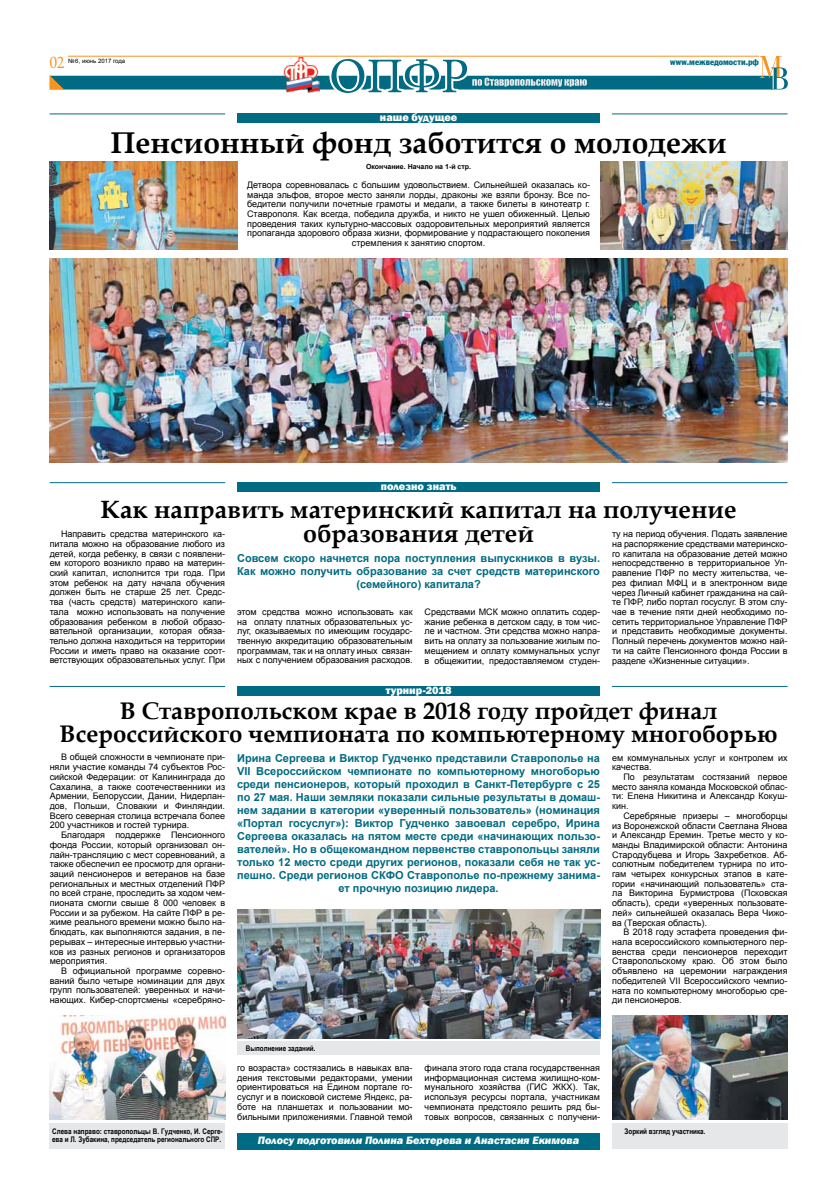
<style>
.page{position:relative;width:823px;height:1191px;background:#fff}
.page>*{position:absolute;margin:0;border:0;box-sizing:border-box;transform-origin:0 0}
.t1{font:700 30px "Book Antiqua";color:#000}
.t2{font:700 25px/24px "Book Antiqua";color:#000;text-align:center}
.t3{font:700 24px/23px "Book Antiqua";color:#000;text-align:center}
.t4{font:18px "Garamond Premr Pro";color:#f79421;scale:.9 1}
.t5{font:700 11px/13px "Arial";color:#006b82;text-align:center}
.t6{font:italic 800 11px "Franklin Gothic";color:#fff}
.t7{font:800 11px "Franklin Gothic";color:#fff}
.t8{font:9px/9.7px "Arial";color:#000;text-align:justify}
.t9{font:9px "Fagot Condensed";color:#006b82}
.t10{font:700 7.7px/8.5px "Arial Narrow";color:#000}
.t11{font:700 7px "Arial";color:#000}
.t12{font:6px "Arial";color:#000}
</style>
<div class="page">
<div style="left:50px;top:1122px;width:175px;height:26px;background:#e6e7e8"></div>
<div style="left:237px;top:1041px;width:362px;height:13px;background:#e6e7e8"></div>
<div style="left:611px;top:1122px;width:176px;height:26px;background:#e6e7e8"></div>
<hr style="left:611px;top:482px;width:176px;height:1px;background:#006b82">
<hr style="left:611px;top:686px;width:176px;height:1px;background:#006b82">
<hr style="left:50px;top:482px;width:175px;height:1px;background:#006b82">
<hr style="left:50px;top:686px;width:175px;height:1px;background:#006b82">
<div style="left:237px;top:482px;width:362px;height:10px;background:#006b82"></div>
<div style="left:237px;top:686px;width:362px;height:9px;background:#006b82"></div>
<svg style="left:49px;top:55px;width:738px;height:38px"></svg>
<img style="left:283px;top:58px;width:36px;height:35px">
<div style="left:237px;top:1133px;width:362px;height:16px;background:#006b82"></div>
<img style="left:50px;top:259px;width:737px;height:204px">
<hr style="left:50px;top:113px;width:175px;height:1px;background:#006b82">
<hr style="left:611px;top:113px;width:176px;height:1px;background:#006b82">
<div style="left:237px;top:113px;width:362px;height:10px;background:#006b82"></div>
<img style="left:50px;top:162px;width:187px;height:87px">
<img style="left:600px;top:162px;width:187px;height:87px">
<img style="left:50px;top:1015px;width:175px;height:104px">
<img style="left:237px;top:909px;width:362px;height:129px">
<img style="left:612px;top:1015px;width:175px;height:104px">
<h3 class="t4" style="left:50px;top:51px;width:18px">02</h3>
<p class="t12" style="left:68px;top:57px;width:59px">№6, июнь 2017 года</p>
<p class="t9" style="left:670px;top:57px;width:90px">www.межведомости.рф</p>
<p class="t7" style="left:379px;top:110px;width:79px">наше будущее</p>
<h1 class="t1" style="left:110px;top:122px;width:617px">Пенсионный фонд заботится о молодежи</h1>
<p class="t8" style="left:247px;top:180px;width:344px;text-align:center">Детвора соревновалась с большим удовольствием. Сильнейшей оказалась ко&shy;манда эльфов, второе место заняли лорды, драконы же взяли бронзу. Все по&shy;бедители получили почетные грамоты и медали, а также билеты в кинотеатр г.<br>Ставрополя. Как всегда, победила дружба, и никто не ушел обиженный. Целью проведения таких культурно-массовых оздоровительных мероприятий является пропаганда здорового образа жизни, формирование у подрастающего поколения стремления к занятию спортом.</p>
<p class="t11" style="left:366px;top:162px;width:107px">Окончание. Начало на 1-й стр.</p>
<p class="t7" style="left:380px;top:479px;width:77px">полезно знать</p>
<h2 class="t2" style="left:100px;top:497px;width:637px">Как направить материнский капитал на получение образования детей</h2>
<p class="t8" style="left:611px;top:529px;width:177px">ту на период обучения. Подать заявление на распоряжение средствами материнско&shy;го капитала на образование детей можно непосредственно в территориальное Уп&shy;равление ПФР по месту жительства, че&shy;рез филиал МФЦ и в электронном виде через Личный кабинет гражданина на сай&shy;те ПФР, либо портал госуслуг. В этом слу&shy;чае в течение пяти дней необходимо по&shy;сетить территориальное Управление ПФР и представить необходимые документы.<br>Полный перечень документов можно най&shy;ти на сайте Пенсионного фонда России в разделе «Жизненные ситуации».</p>
<p class="t8" style="left:50px;top:529px;width:177px;text-indent:11px">Направить средства материнского ка&shy;питала можно на образование любого из детей, когда ребенку, в связи с появлени&shy;ем которого возникло право на материн&shy;ский капитал, исполнится три года. При этом ребенок на дату начала обучения должен быть не старше 25 лет. Средс&shy;тва (часть средств) материнского капи&shy;тала можно использовать на получение образования ребенком в любой образо&shy;вательной организации, которая обяза&shy;тельно должна находиться на территории России и иметь право на оказание соот&shy;ветствующих образовательных услуг. При</p>
<p class="t5" style="left:237px;top:552px;width:364px">Совсем скоро начнется пора поступления выпускников в вузы.<br>Как можно получить образование за счет средств материнского (семейного) капитала?</p>
<p class="t8" style="left:424px;top:607px;width:177px">Средствами МСК можно оплатить содер&shy;жание ребенка в детском саду, в том чис&shy;ле и частном. Эти средства можно напра&shy;вить на оплату за пользование жилым по&shy;мещением и оплату коммунальных услуг в общежитии, предоставляемом студен-</p>
<p class="t8" style="left:237px;top:607px;width:177px">этом средства можно использовать как на оплату платных образовательных ус&shy;луг, оказываемых по имеющим государс&shy;твенную аккредитацию образовательным программам, так и на оплату иных связан&shy;ных с получением образования расходов.</p>
<p class="t7" style="left:385px;top:683px;width:67px">турнир-2018</p>
<h3 class="t3" style="left:60px;top:699px;width:719px">В Ставропольском крае в 2018 году пройдет финал<br>Всероссийского чемпионата по компьютерному многоборью</h3>
<p class="t8" style="left:50px;top:752px;width:177px;text-indent:11px">В общей сложности в чемпионате при&shy;няли участие команды 74 субъектов Рос&shy;сийской Федерации: от Калининграда до Сахалина, а также соотечественники из Армении, Белоруссии, Дании, Нидерлан&shy;дов, Польши, Словакии и Финляндии.<br>Всего северная столица встречала более 200 участников и гостей турнира.</p>
<p class="t8" style="left:50px;top:830px;width:177px;text-indent:11px">Благодаря поддержке Пенсионного фонда России, который организовал он&shy;лайн-трансляцию с мест соревнований, а также обеспечил ее просмотр для органи&shy;заций пенсионеров и ветеранов на базе региональных и местных отделений ПФР по всей стране, проследить за ходом чем&shy;пионата смогли свыше 8 000 человек в России и за рубежом. На сайте ПФР в ре&shy;жиме реального времени можно было на&shy;блюдать, как выполняются задания, в пе&shy;рерывах – интересные интервью участни&shy;ков из разных регионов и организаторов мероприятия.</p>
<p class="t8" style="left:50px;top:966px;width:177px;text-indent:11px">В официальной программе соревно&shy;ваний было четыре номинации для двух групп пользователей: уверенных и начи&shy;нающих. Кибер-спортсмены «серебряно-</p>
<p class="t5" style="left:237px;top:752px;width:364px">Ирина Сергеева и Виктор Гудченко представили Ставрополье на VII Всероссийском чемпионате по компьютерному многоборью среди пенсионеров, который проходил в Санкт-Петербурге с 25 по 27 мая. Наши земляки показали сильные результаты в домаш&shy;нем задании в категории «уверенный пользователь» (номинация «Портал госуслуг»): Виктор Гудченко завоевал серебро, Ирина Сергеева оказалась на пятом месте среди «начинающих пользо&shy;вателей». Но в общекомандном первенстве ставропольцы заняли только 12 место среди других регионов, показали себя не так ус&shy;пешно. Среди регионов СКФО Ставрополье по-прежнему занима&shy;ет прочную позицию лидера.</p>
<p class="t8" style="left:611px;top:752px;width:177px">ем коммунальных услуг и контролем их качества.</p>
<p class="t8" style="left:611px;top:772px;width:177px;text-indent:11px">По результатам состязаний первое место заняла команда Московской облас&shy;ти: Елена Никитина и Александр Кокуш&shy;кин.</p>
<p class="t8" style="left:611px;top:811px;width:177px;text-indent:11px">Серебряные призеры – многоборцы из Воронежской области Светлана Янова и Александр Еремин. Третье место у ко&shy;манды Владимирской области: Антонина Стародубцева и Игорь Захребетков. Аб&shy;солютным победителем турнира по ито&shy;гам четырех конкурсных этапов в кате&shy;гории «начинающий пользователь» ста&shy;ла Викторина Бурмистрова (Псковская область), среди «уверенных пользовате&shy;лей» сильнейшей оказалась Вера Чижо&shy;ва (Тверская область).</p>
<p class="t8" style="left:611px;top:927px;width:177px;text-indent:11px">В 2018 году эстафета проведения фи&shy;нала всероссийского компьютерного пер&shy;венства среди пенсионеров переходит Ставропольскому краю. Об этом было объявлено на церемонии награждения победителей VII Всероссийского чемпио&shy;ната по компьютерному многоборью сре&shy;ди пенсионеров.</p>
<p class="t10" style="left:246px;top:1043px;width:71px">Выполнение заданий.</p>
<p class="t8" style="left:237px;top:1063px;width:177px">го возраста» состязались в навыках вла&shy;дения текстовыми редакторами, умении ориентироваться на Едином портале го&shy;суслуг и в поисковой системе Яндекс, ра&shy;боте на планшетах и пользовании мо&shy;бильными приложениями. Главной темой</p>
<p class="t8" style="left:424px;top:1063px;width:177px">финала этого года стала государственная информационная система жилищно-ком&shy;мунального хозяйства (ГИС ЖКХ). Так, используя ресурсы портала, участникам чемпионата предстояло решить ряд бы&shy;товых вопросов, связанных с получени-</p>
<p class="t10" style="left:52px;top:1126px;width:172px">Слева направо: ставропольцы В. Гудченко, И. Серге&shy;ева и Л. Зубакина, председатель регионального СПР.</p>
<p class="t10" style="left:624px;top:1126px;width:82px">Зоркий взгляд участника.</p>
<p class="t6" style="left:258px;top:1133px;width:323px">Полосу подготовили Полина Бехтерева и Анастасия Екимова</p>
</div>
